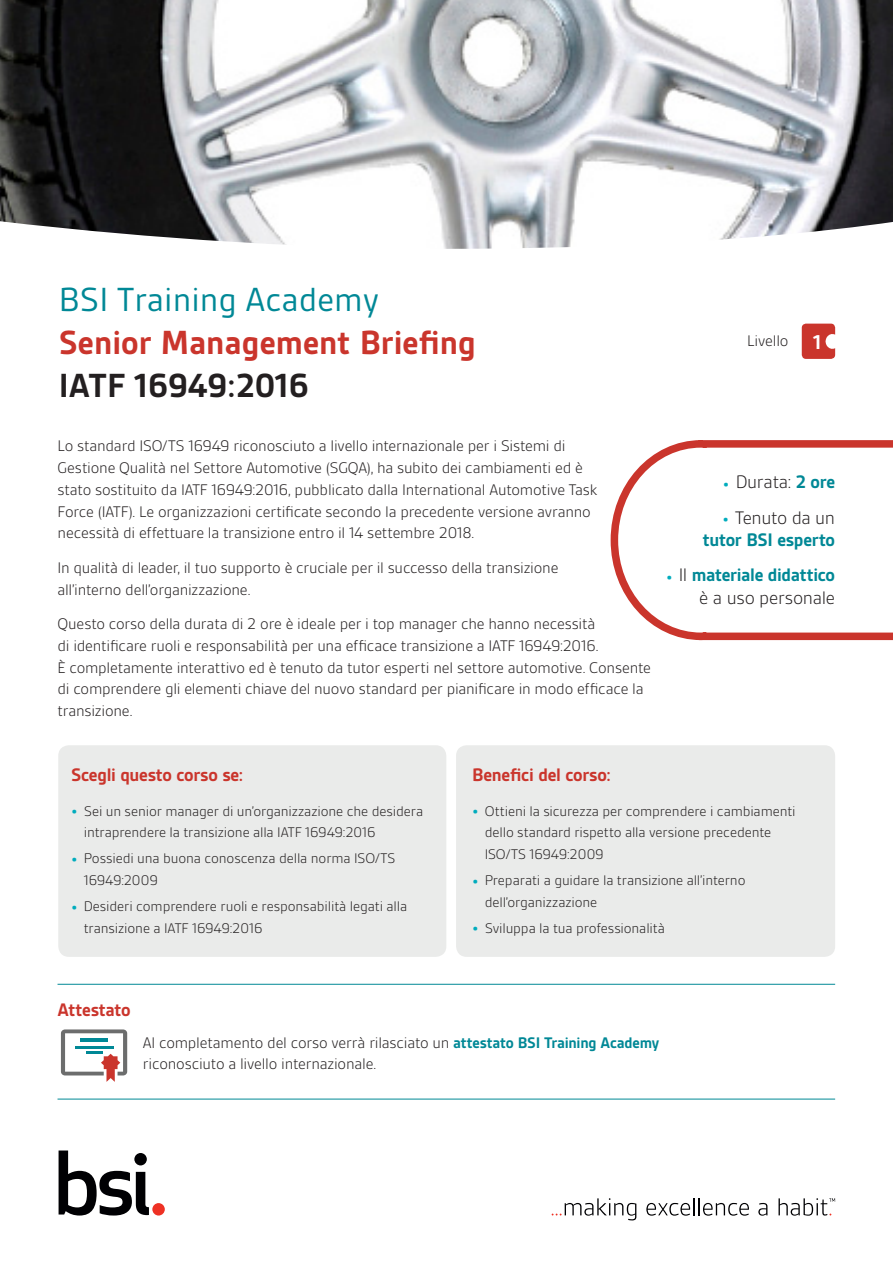
<style>
.page{position:relative;width:893px;height:1263px;background:#fff}
.page>*{position:absolute;margin:0;border:0;box-sizing:border-box;transform-origin:0 0}
.t1{font:700 36px "BSI Gesta";color:#ca352c}
.t2{font:36px "BSI Gesta";color:#008896}
.t3{font:700 36px "BSI Gesta";color:#231f20}
.Body_Copy{font:700 21.6px "BSI Gesta";color:#fff}
.t4{font:700 19.5px/22.5px "BSI Gesta";letter-spacing:-.015em;color:#008896;text-align:right}
.Body_Copy-2{font:700 19.5px "BSI Gesta";letter-spacing:-.015em;color:#ca352c}
.t5{font:300 19.5px "BSI Gesta";letter-spacing:-.01em;color:#231f20}
.Body_Copy-3{font:300 16.5px/21.8px "BSI Gesta";letter-spacing:-.015em;color:#231f20}
.t6{font:300 15px/21.8px "BSI Gesta";letter-spacing:-.01em;color:#231f20}
.s1{font-weight:700;font-size:16.5px;color:#00acbd}
.s2{font-weight:700;color:#008896}
.s3{font-size:16.5px;color:#00acbd}
.s4{font-weight:300;color:#231f20}
</style>
<div class="page">
<svg style="left:610px;top:440px;width:283px;height:201px"></svg>
<svg style="left:802px;top:324px;width:33px;height:35px"></svg>
<div style="left:58px;top:745px;width:388px;height:212px;background:#eaebea;border-radius:11px"></div>
<div style="left:456px;top:745px;width:379px;height:212px;background:#eaebea;border-radius:11px"></div>
<svg style="left:59px;top:1150px;width:90px;height:65px"></svg>
<div style="left:152px;top:1203px;width:13px;height:12px;background:#ee3124;border-radius:50%"></div>
<svg style="left:552px;top:1198px;width:84px;height:22px"></svg>
<svg style="left:646px;top:1198px;width:103px;height:18px"></svg>
<svg style="left:758px;top:1203px;width:9px;height:13px"></svg>
<svg style="left:778px;top:1198px;width:57px;height:18px"></svg>
<svg style="left:61px;top:1029px;width:66px;height:53px"></svg>
<hr style="left:58px;top:984px;width:777px;height:1px;background:#008996">
<hr style="left:58px;top:1099px;width:777px;height:1px;background:#008996">
<img style="left:0;top:0;width:893px;height:249px">
<p class="t2" style="left:59px;top:281px;width:322px">BSI Training Academy</p>
<p class="t1" style="left:59px;top:324px;width:419px">Senior Management Briefing</p>
<p class="t3" style="left:59px;top:367px;width:251px">IATF 16949:2016</p>
<p class="Body_Copy-3" style="left:58px;top:435px;width:541px">Lo standard ISO/TS 16949 riconosciuto a livello internazionale per i Sistemi di Gestione Qualità nel Settore Automotive (SGQA), ha subito dei cambiamenti ed è stato sostituito da IATF 16949:2016, pubblicato dalla International Automotive Task Force (IATF). Le organizzazioni certificate secondo la precedente versione avranno necessità di effettuare la transizione entro il 14 settembre 2018.</p>
<p class="Body_Copy-3" style="left:58px;top:557px;width:502px">In qualità di leader, il tuo supporto è cruciale per il successo della transizione all’interno dell’organizzazione.</p>
<p class="Body_Copy-3" style="left:58px;top:613px;width:595px">Questo corso della durata di 2 ore è ideale per i top manager che hanno necessità<br>di identificare ruoli e responsabilità per una efficace transizione a IATF 16949:2016.<br>È completamente interattivo ed è tenuto da tutor esperti nel settore automotive. Consente di comprendere gli elementi chiave del nuovo standard per pianificare in modo efficace la transizione.</p>
<p class="Body_Copy-3" style="left:747px;top:330px;width:43px">Livello</p>
<p class="Body_Copy" style="left:813px;top:331px;width:9px">1</p>
<p class="t5" style="left:723px;top:472px;width:114px"><span class="s1">•</span> Durata: <span class="s2">2 ore</span></p>
<p class="t4" style="left:703px;top:506px;width:134px"><span class="s3">•</span> <span class="s4">Tenuto da un </span>tutor BSI esperto</p>
<p class="t4" style="left:666px;top:564px;width:171px"><span class="s3">•</span> <span class="s4">Il</span> materiale didattico <span class="s4">è a uso personale</span></p>
<p class="Body_Copy-2" style="left:71px;top:765px;width:174px">Scegli questo corso se:</p>
<p class="t6" style="left:84px;top:800px;width:341px;text-indent:-13px"><span class="s1">•</span> Sei un senior manager di un’organizzazione che desidera intraprendere la transizione alla IATF 16949:2016</p>
<p class="t6" style="left:84px;top:848px;width:313px;text-indent:-13px"><span class="s1">•</span> Possiedi una buona conoscenza della norma ISO/TS<br>16949:2009</p>
<p class="t6" style="left:84px;top:895px;width:325px;text-indent:-13px"><span class="s1">•</span> Desideri comprendere ruoli e responsabilità legati alla transizione a IATF 16949:2016</p>
<p class="Body_Copy-2" style="left:58px;top:999px;width:75px">Attestato</p>
<p class="Body_Copy-2" style="left:472px;top:765px;width:140px">Benefici del corso:</p>
<p class="t6" style="left:485px;top:800px;width:312px;text-indent:-13px"><span class="s1">•</span> Ottieni la sicurezza per comprendere i cambiamenti dello standard rispetto alla versione precedente<br>ISO/TS 16949:2009</p>
<p class="t6" style="left:485px;top:869px;width:262px;text-indent:-13px"><span class="s1">•</span> Preparati a guidare la transizione all’interno dell’organizzazione</p>
<p class="t6" style="left:472px;top:917px;width:195px"><span class="s1">•</span> Sviluppa la tua professionalità</p>
<p class="Body_Copy-3" style="left:143px;top:1031px;width:518px">Al completamento del corso verrà rilasciato un <span class="s2">attestato BSI Training Academy </span>riconosciuto a livello internazionale.</p>
</div>
